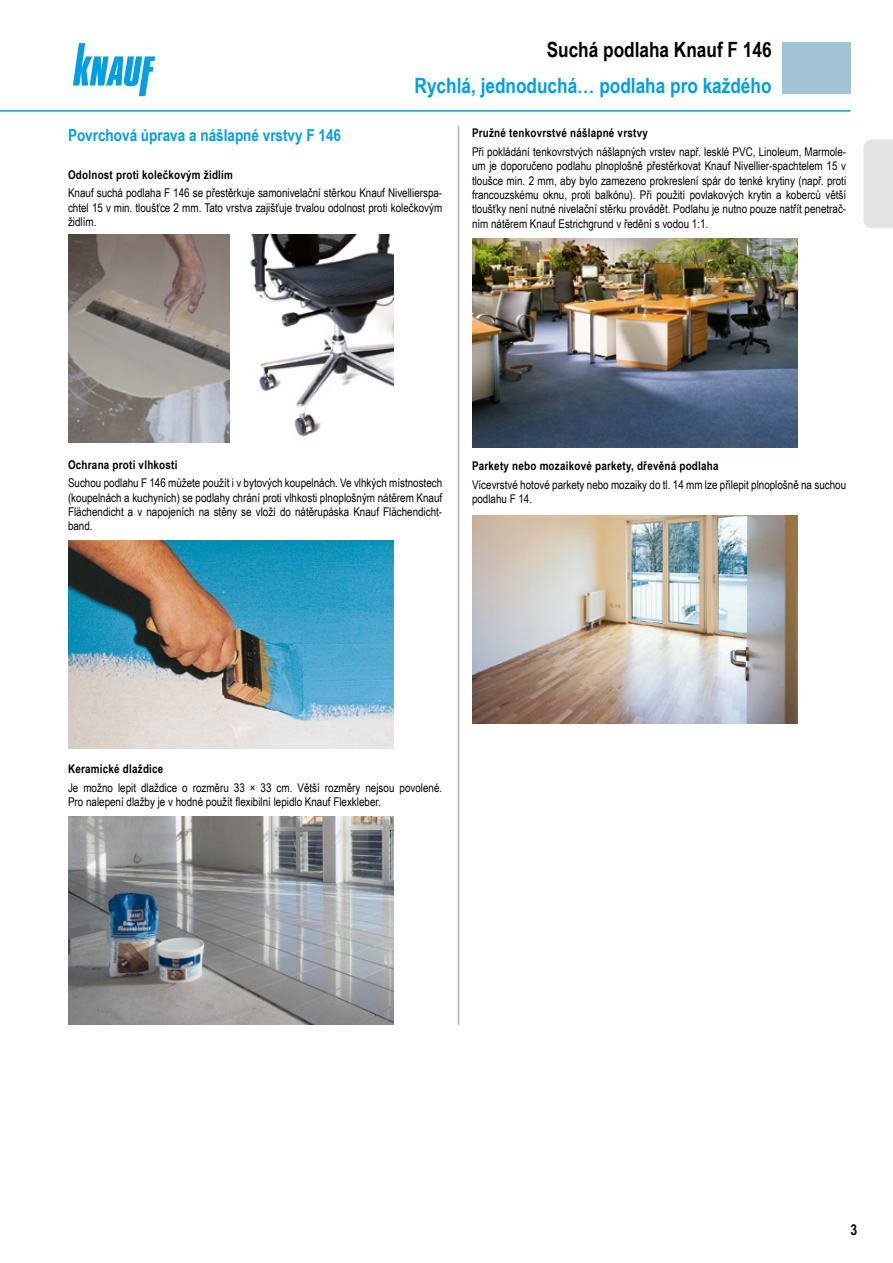
<style>
.page{position:relative;width:893px;height:1263px;background:#fff}
.page>*{position:absolute;margin:0;border:0;box-sizing:border-box;transform-origin:0 0}
.t1{font:700 21px "Arial Narrow";color:#009fe3}
.t2{font:700 21px "Arial Narrow";color:#000}
.zadek{font:700 16.5px "Arial Narrow";color:#009fe3}
.t3{font:700 15px "Arial Narrow";color:#000}
.zadek-2{font:12px/14.4px "Arial Narrow";color:#000;text-align:justify}
.zadek-3{font:700 12px "Arial Narrow";letter-spacing:.02em;color:#000}
</style>
<div class="page">
<svg style="left:73px;top:43px;width:82px;height:53px"></svg>
<div style="left:782px;top:43px;width:68px;height:51px;background:#a2c3d6"></div>
<hr style="left:0;top:110px;width:850px;height:2px;background:#009fe3">
<div style="left:863px;top:139px;width:30px;height:89px;background:#e3e3e3"></div>
<hr style="left:458px;top:126px;width:1px;height:899px;background:#b3b2b2">
<img style="left:68px;top:235px;width:162px;height:208px">
<img style="left:68px;top:540px;width:325px;height:209px">
<img style="left:472px;top:239px;width:325px;height:208px">
<img style="left:68px;top:816px;width:325px;height:209px">
<img style="left:472px;top:516px;width:325px;height:208px">
<img style="left:250px;top:235px;width:143px;height:202px">
<h1 class="t2" style="left:547px;top:34px;width:226px">Suchá podlaha Knauf F 146</h1>
<h1 class="t1" style="left:415px;top:70px;width:358px">Rychlá, jednoduchá… podlaha pro každého</h1>
<p class="zadek" style="left:68px;top:123px;width:275px">Povrchová úprava a nášlapné vrstvy F 146</p>
<p class="zadek-3" style="left:68px;top:165px;width:166px">Odolnost proti kolečkovým židlím</p>
<p class="zadek-2" style="left:68px;top:185px;width:376px">Knauf suchá podlaha F 146 se přestěrkuje samonivelační stěrkou Knauf Nivellierspa&shy;chtel 15 v min. tloušťce 2 mm. Tato vrstva zajišťuje trvalou odolnost proti kolečkovým židlím.</p>
<p class="zadek-3" style="left:472px;top:124px;width:177px">Pružné tenkovrstvé nášlapné vrstvy</p>
<p class="zadek-2" style="left:472px;top:144px;width:376px">Při pokládání tenkovrstvých nášlapných vrstev např. lesklé PVC, Linoleum, Marmole&shy;um je doporučeno podlahu plnoplošně přestěrkovat Knauf Nivellier-spachtelem 15 v tloušce min. 2 mm, aby bylo zamezeno prokreslení spár do tenké krytiny (např. proti francouzskému oknu, proti balkónu). Při použití povlakových krytin a koberců větší tloušťky není nutné nivelační stěrku provádět. Podlahu je nutno pouze natřít penetrač&shy;ním nátěrem Knauf Estrichgrund v ředění s vodou 1:1.</p>
<p class="zadek-3" style="left:68px;top:455px;width:111px">Ochrana proti vlhkosti</p>
<p class="zadek-2" style="left:68px;top:475px;width:376px">Suchou podlahu F 146 můžete použít i v bytových koupelnách. Ve vlhkých místnostech (koupelnách a kuchyních) se podlahy chrání proti vlhkosti plnoplošným nátěrem Knauf Flächendicht a v napojeních na stěny se vloží do nátěrupáska Knauf Flächendicht&shy;band.</p>
<p class="zadek-3" style="left:472px;top:457px;width:248px">Parkety nebo mozaikové parkety, dřevěná podlaha</p>
<p class="zadek-2" style="left:472px;top:477px;width:376px">Vícevrstvé hotové parkety nebo mozaiky do tl. 14 mm lze přilepit plnoplošně na suchou podlahu F 14.</p>
<p class="zadek-3" style="left:68px;top:760px;width:97px">Keramické dlaždice</p>
<p class="zadek-2" style="left:68px;top:780px;width:376px">Je možno lepit dlaždice o rozměru 33 × 33 cm. Větší rozměry nejsou povolené.<br>Pro nalepení dlažby je v hodné použít flexibilní lepidlo Knauf Flexkleber.</p>
<p class="t3" style="left:850px;top:1218px;width:8px">3</p>
</div>
